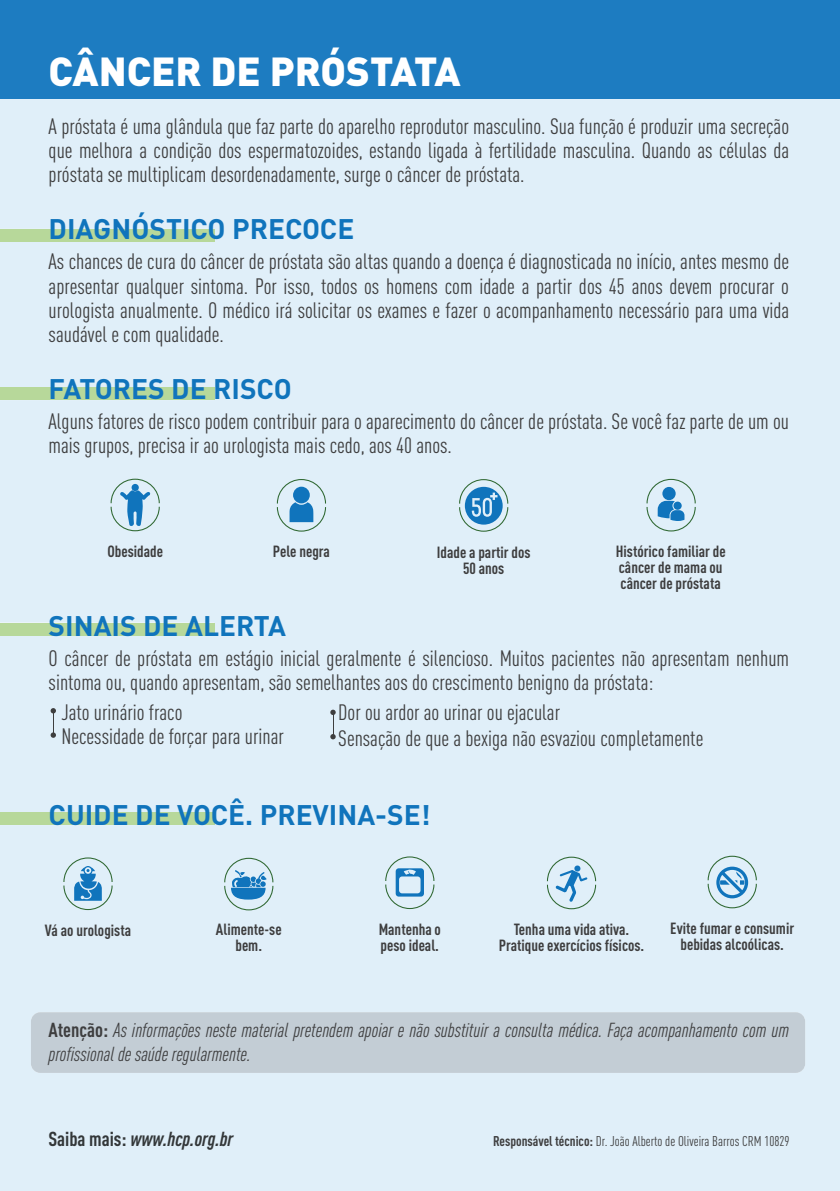
<style>
.page{position:relative;width:840px;height:1191px;background:#fff}
.page>*{position:absolute;margin:0;border:0;box-sizing:border-box;transform-origin:0 0}
.t1{font:900 40px "DIN Pro";color:#fff}
.t2{font:700 28px "DIN Pro";color:#1074bc}
.t3{font:condensed 22px/24px "DIN Pro";color:#3e3e3f}
.t4{font:italic condensed 20px/24px "DIN Pro";color:#3e3e3f}
.t5{font:italic 700 condensed 20px "DIN Pro";color:#333739}
.t6{font:700 condensed 16px/16px "DIN Pro";color:#3e3e3f;text-align:center}
.t7{font:condensed 14px "DIN Pro";color:#3e3e3f}
.s1{font-weight:700;font-style:normal}
.s2{font-style:normal}
.s3{font-weight:700}
</style>
<div class="page">
<div style="left:0;top:98px;width:839px;height:1093px;background:#e0eff9"></div>
<div style="left:0;top:0;width:839px;height:98px;background:#1d7cc1"></div>
<div style="left:0;top:229px;width:214px;height:12px;background:#b7d89a"></div>
<div style="left:0;top:387px;width:214px;height:13px;background:#b7d89a"></div>
<div style="left:0;top:622px;width:214px;height:13px;background:#b7d89a"></div>
<div style="left:0;top:812px;width:214px;height:13px;background:#b7d89a"></div>
<div style="left:31px;top:1012px;width:773px;height:61px;background:#c3cdd5;border-radius:9px"></div>
<svg style="left:51px;top:708px;width:5px;height:30px"></svg>
<svg style="left:330px;top:709px;width:5px;height:30px"></svg>
<svg style="left:110px;top:479px;width:50px;height:52px;background:#a8ccdf"></svg>
<svg style="left:277px;top:479px;width:49px;height:52px;background:#adcee0"></svg>
<div style="left:293px;top:486px;width:16px;height:17px;background:#1074bc;border-radius:50%"></div>
<svg style="left:646px;top:479px;width:49px;height:52px;background:#a8ccdf"></svg>
<svg style="left:459px;top:479px;width:49px;height:53px;background:#8cbbd7"></svg>
<svg style="left:63px;top:857px;width:49px;height:53px;background:#a5cade"></svg>
<svg style="left:224px;top:857px;width:49px;height:53px;background:#a1c8dd"></svg>
<svg style="left:546px;top:856px;width:49px;height:53px;background:#bdd8e6"></svg>
<svg style="left:707px;top:855px;width:49px;height:53px;background:#b2d2e2"></svg>
<svg style="left:385px;top:856px;width:49px;height:53px;background:#b5d3e3"></svg>
<h1 class="t1" style="left:49px;top:37px;width:413px">CÂNCER DE PRÓSTATA</h1>
<p class="t3" style="left:49px;top:112px;width:741px;text-align:justify">A próstata é uma glândula que faz parte do aparelho reprodutor masculino. Sua função é produzir uma secreção que melhora a condição dos espermatozoides, estando ligada à fertilidade masculina. Quando as células da próstata se multiplicam desordenadamente, surge o câncer de próstata.</p>
<p class="t2" style="left:49px;top:206px;width:307px">DIAGNÓSTICO PRECOCE</p>
<p class="t3" style="left:49px;top:248px;width:741px;text-align:justify">As chances de cura do câncer de próstata são altas quando a doença é diagnosticada no início, antes mesmo de apresentar qualquer sintoma. Por isso, todos os homens com idade a partir dos 45 anos devem procurar o urologista anualmente. O médico irá solicitar os exames e fazer o acompanhamento necessário para uma vida saudável e com qualidade.</p>
<p class="t2" style="left:49px;top:366px;width:244px">FATORES DE RISCO</p>
<p class="t3" style="left:49px;top:408px;width:741px">Alguns fatores de risco podem contribuir para o aparecimento do câncer de próstata. Se você faz parte de um ou mais grupos, precisa ir ao urologista mais cedo, aos 40 anos.</p>
<p class="t6" style="left:107px;top:542px;width:57px">Obesidade</p>
<p class="t6" style="left:273px;top:541px;width:58px">Pele negra</p>
<p class="t6" style="left:615px;top:542px;width:111px;text-align:left">Histórico familiar de câncer de mama ou câncer de próstata</p>
<p class="t6" style="left:436px;top:542px;width:95px">Idade a partir dos<br>50 anos</p>
<p class="t2" style="left:49px;top:602px;width:239px">SINAIS DE ALERTA</p>
<p class="t3" style="left:49px;top:644px;width:741px">O câncer de próstata em estágio inicial geralmente é silencioso. Muitos pacientes não apresentam nenhum sintoma ou, quando apresentam, são semelhantes aos do crescimento benigno da próstata:</p>
<p class="t3" style="left:61px;top:698px;width:224px">Jato urinário fraco<br>Necessidade de forçar para urinar</p>
<p class="t3" style="left:338px;top:697px;width:366px;line-height:26.4px">Dor ou ardor ao urinar ou ejacular<br>Sensação de que a bexiga não esvaziou completamente</p>
<p class="t2" style="left:49px;top:792px;width:383px">CUIDE DE VOCÊ. PREVINA-SE!</p>
<p class="t6" style="left:45px;top:920px;width:88px">Vá ao urologista</p>
<p class="t6" style="left:216px;top:920px;width:67px">Alimente-se bem.</p>
<p class="t6" style="left:498px;top:920px;width:147px">Tenha uma vida ativa.<br>Pratique exercícios físicos.</p>
<p class="t6" style="left:670px;top:919px;width:125px">Evite fumar e consumir bebidas alcoólicas.</p>
<p class="t6" style="left:378px;top:919px;width:64px;text-align:left">Mantenha o peso ideal.</p>
<p class="t4" style="left:49px;top:1016px;width:741px"><span class="s1">Atenção:</span> As informações neste material pretendem apoiar e não substituir a consulta médica. Faça acompanhamento com um profissional de saúde regularmente.</p>
<p class="t5" style="left:48px;top:1123px;width:186px"><span class="s2">Saiba mais:</span> www.hcp.org.br</p>
<p class="t7" style="left:493px;top:1131px;width:298px"><span class="s3">Responsável técnico:</span> Dr. João Alberto de Oliveira Barros CRM 10829</p>
</div>
